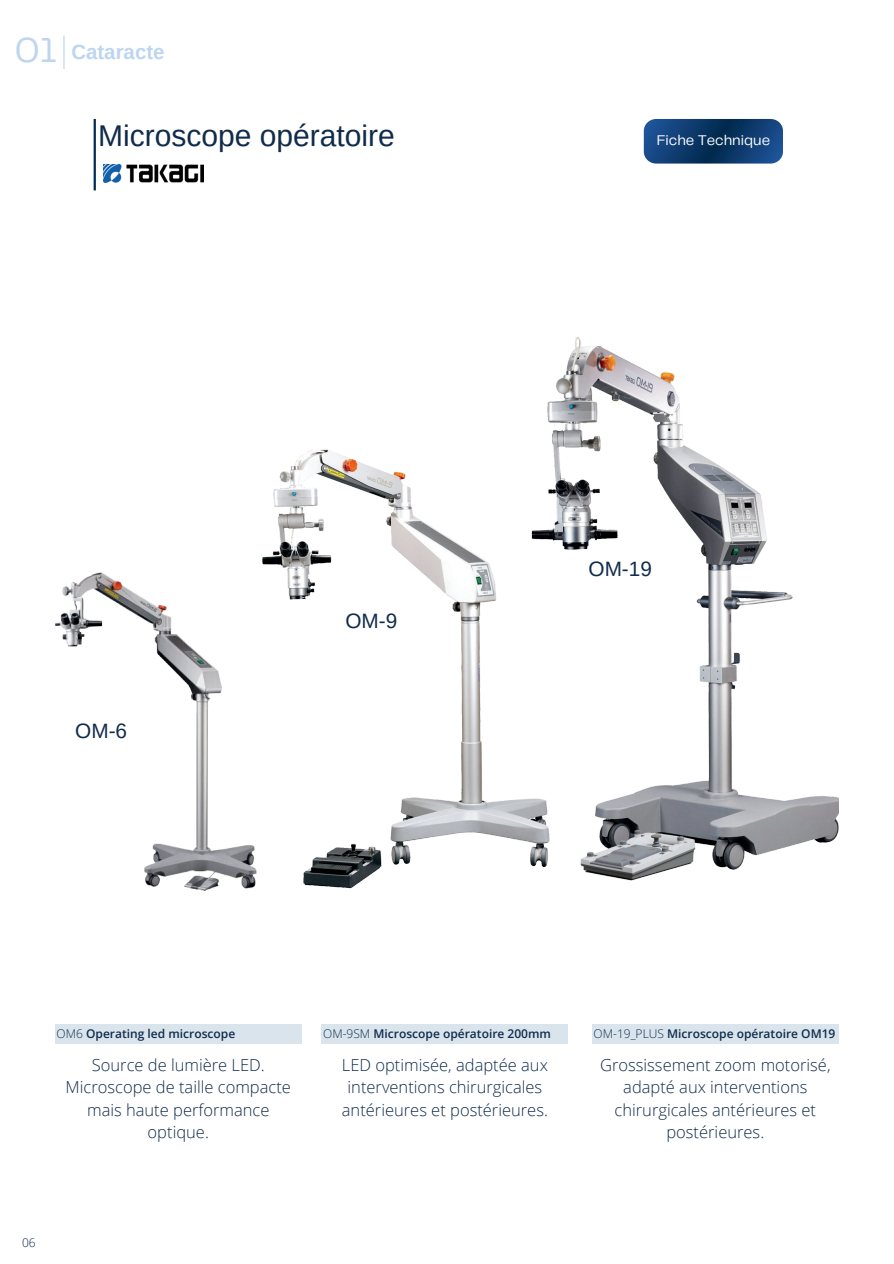
<style>
.page{position:relative;width:894px;height:1264px;background:#fff}
.page>*{position:absolute;margin:0;border:0;box-sizing:border-box;transform-origin:0 0}
.t1{font:30px "Arimo";color:#112c4b}
.t2{font:20.7px "Arimo";color:#112c4b}
.t3{font:700 20.4px "Arimo";color:#bdd6ef}
.t4{font:300 16.5px/22.5px "Open Sans";color:#112c4b;text-align:center}
.t5{font:14.55px "Telegraf";color:#fff}
.t6{font:600 12px "Open Sans";color:#112c4b}
.t7{font:300 12px "Open Sans";color:#112c4b}
.s1{font-family:"Telegraf";font-weight:400;font-size:36px}
.s2{font-weight:300}
</style>
<div class="page">
<hr style="left:63px;top:35px;width:1px;height:34px;background:#b6d5ee">
<hr style="left:94px;top:119px;width:2px;height:71px;background:#012a4d">
<img style="left:104px;top:164px;width:100px;height:18px">
<img style="left:643px;top:119px;width:139px;height:44px;border-radius:12px">
<img style="left:55px;top:573px;width:124px;height:314px">
<img style="left:179px;top:449px;width:277px;height:442px">
<img style="left:456px;top:337px;width:381px;height:544px">
<div style="left:55px;top:1024px;width:246px;height:20px;background:#d9e4ec"></div>
<div style="left:322px;top:1024px;width:246px;height:20px;background:#d9e4ec"></div>
<div style="left:592px;top:1024px;width:246px;height:20px;background:#d9e4ec"></div>
<p class="t3" style="left:15px;top:38px;width:151px"><span class="s1">01</span> Cataracte</p>
<h1 class="t1" style="left:98px;top:117px;width:298px">Microscope opératoire</h1>
<p class="t2" style="left:75px;top:717px;width:53px">OM-6</p>
<p class="t2" style="left:345px;top:607px;width:53px">OM-9</p>
<p class="t5" style="left:656px;top:130px;width:115px">Fiche Technique</p>
<p class="t2" style="left:588px;top:555px;width:65px">OM-19</p>
<p class="t6" style="left:56px;top:1025px;width:180px"><span class="s2">OM6</span> Operating led microscope</p>
<p class="t6" style="left:323px;top:1025px;width:229px"><span class="s2">OM-9SM</span> Microscope opératoire 200mm</p>
<p class="t6" style="left:593px;top:1025px;width:243px"><span class="s2">OM-19_PLUS</span> Microscope opératoire OM19</p>
<p class="t4" style="left:66px;top:1053px;width:227px">Source de lumière LED.<br>Microscope de taille compacte mais haute performance optique.</p>
<p class="t4" style="left:342px;top:1053px;width:207px">LED optimisée, adaptée aux interventions chirurgicales antérieures et postérieures.</p>
<p class="t4" style="left:600px;top:1053px;width:232px">Grossissement zoom motorisé, adapté aux interventions chirurgicales antérieures et postérieures.</p>
<p class="t7" style="left:22px;top:1234px;width:15px">06</p>
</div>
